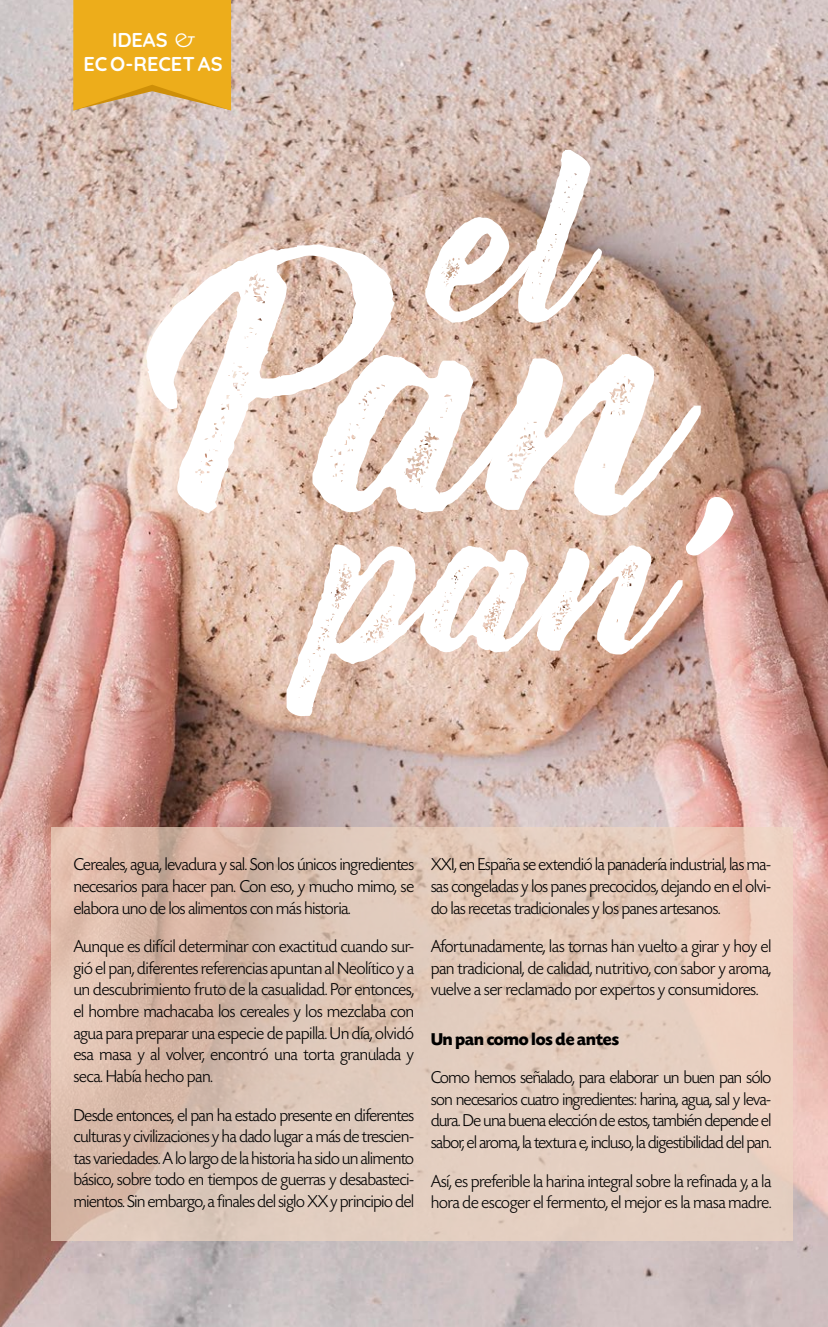
<style>
.page{position:relative;width:828px;height:1327px;background:#fff}
.page>*{position:absolute;margin:0;border:0;box-sizing:border-box;transform-origin:0 0}
.t1{font:312.2px "Bernadette Rough";color:#fff}
.t2{font:211px "Bernadette Rough";color:#fff}
.t3{font:700 20px/24px "Quicksand";color:#fff;text-align:center}
.t4{font:300 18px/21.6px "Today SHOP";letter-spacing:-.01em;color:#000;text-align:justify}
.t5{font:700 18px "Today SHOP";color:#000}
.s1{font-family:"Today SHOP";font-weight:300;font-size:23.2px}
</style>
<div class="page">
<img style="left:0;top:0;width:828px;height:1327px">
<svg style="left:51px;top:826px;width:741px;height:414px;background:#e0c6b7"></svg>
<svg style="left:73px;top:0;width:158px;height:111px;background:#e9ad29"></svg>
<p class="t3" style="left:83px;top:26px;width:141px">IDEAS <span class="s1">&amp;<br></span>ECO-RECETAS</p>
<h2 class="t2" style="left:440px;top:76px;width:156px">el</h2>
<h1 class="t1" style="left:177px;top:146px;width:613px">Pan,</h1>
<h2 class="t2" style="left:325px;top:405px;width:351px">pan</h2>
<p class="t4" style="left:74px;top:854px;width:342px">Cereales, agua, levadura y sal. Son los únicos ingredientes necesarios para hacer pan. Con eso, y mucho mimo, se elabora uno de los alimentos con más historia.</p>
<p class="t4" style="left:74px;top:936px;width:342px">Aunque es difícil determinar con exactitud cuando sur&shy;gió el pan, diferentes referencias apuntan al Neolítico y a un descubrimiento fruto de la casualidad. Por entonces, el hombre machacaba los cereales y los mezclaba con agua para preparar una especie de papilla. Un día, olvidó esa masa y al volver, encontró una torta granulada y seca. Había hecho pan.</p>
<p class="t4" style="left:74px;top:1104px;width:342px">Desde entonces, el pan ha estado presente en diferentes culturas y civilizaciones y ha dado lugar a más de trescien&shy;tas variedades. A lo largo de la historia ha sido un alimento básico, sobre todo en tiempos de guerras y desabasteci&shy;mientos. Sin embargo, a finales del siglo XX y principio del</p>
<p class="t4" style="left:431px;top:854px;width:342px">XXI, en España se extendió la panadería industrial, las ma&shy;sas congeladas y los panes precocidos, dejando en el olvi&shy;do las recetas tradicionales y los panes artesanos.</p>
<p class="t4" style="left:431px;top:936px;width:342px">Afortunadamente, las tornas han vuelto a girar y hoy el pan tradicional, de calidad, nutritivo, con sabor y aroma, vuelve a ser reclamado por expertos y consumidores.</p>
<p class="t5" style="left:431px;top:1029px;width:189px">Un pan como los de antes</p>
<p class="t4" style="left:431px;top:1067px;width:342px">Como hemos señalado, para elaborar un buen pan sólo son necesarios cuatro ingredientes: harina, agua, sal y leva&shy;dura. De una buena elección de estos, también depende el sabor, el aroma, la textura e, incluso, la digestibilidad del pan.</p>
<p class="t4" style="left:431px;top:1170px;width:342px">Así, es preferible la harina integral sobre la refinada y, a la hora de escoger el fermento, el mejor es la masa madre.</p>
</div>
